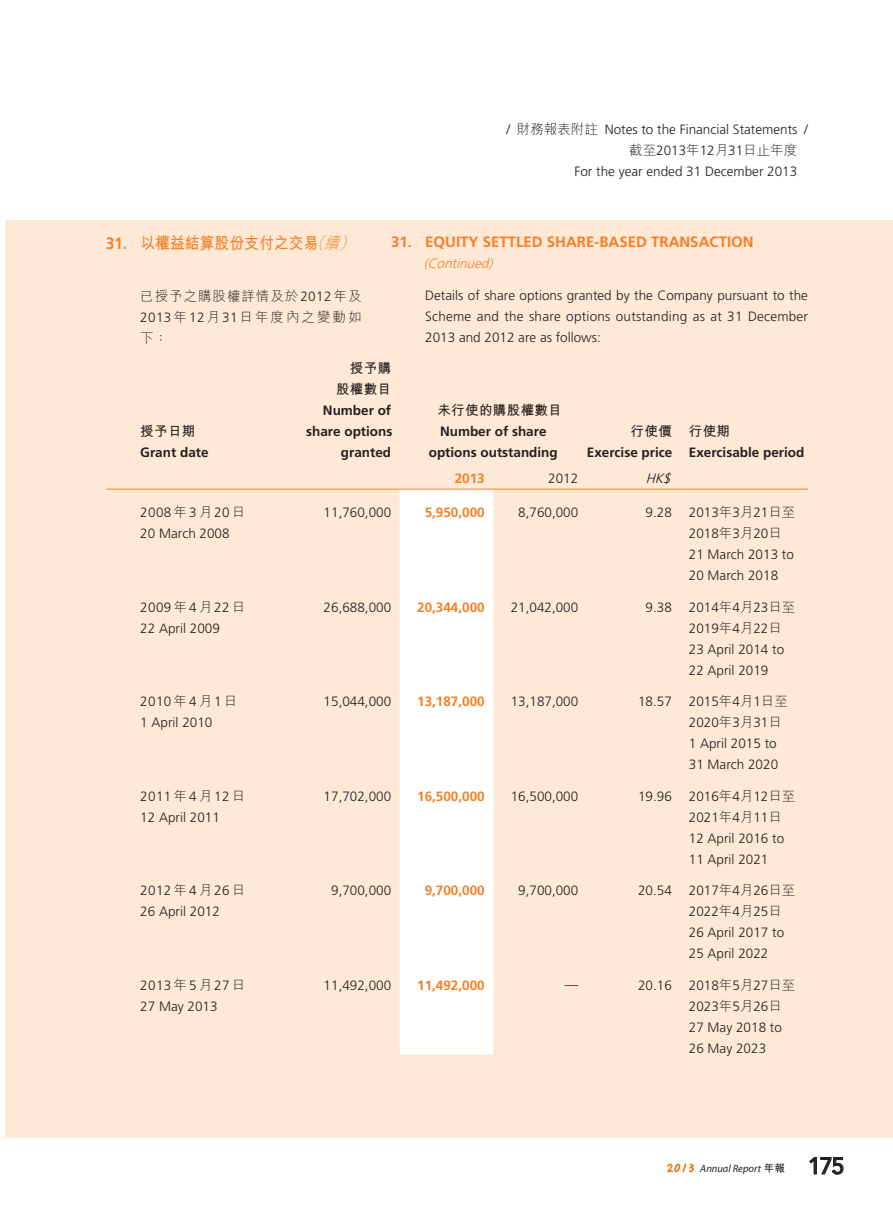
<style>
.page{position:relative;width:893px;height:1212px;background:#fff}
.page>*{position:absolute;margin:0;border:0;box-sizing:border-box;transform-origin:0 0}
._8__標題-C{font:700 16.5px "M Hei HK";color:#f48026;scale:.9 1}
._3__標題{font:700 15px "Frutiger LT Std";color:#f48026}
._1__內文{font:300 13.5px/21px "Frutiger LT Std";color:#231f20;text-align:justify}
._1__內文-2{font:700 13.5px "Frutiger LT Std";color:#231f20}
._1__內文-3{font:700 13.5px "Frutiger LT Std";color:#f48026}
._6__內文-C{font:300 13.5px "Frutiger LT Std";letter-spacing:.03em;color:#231f20}
._6__內文-C-2{font:300 13.5px/21px "M Hei HK";letter-spacing:.07em;color:#231f20;text-align:justify}
._6__內文-C-3{font:700 13.5px "M Hei HK";letter-spacing:.03em;color:#231f20}
._3__標題-2{font:italic 300 13.5px "Frutiger LT Std";color:#f48026}
._1__內文-4{font:italic 300 13.5px "Frutiger LT Std";color:#231f20}
.t1{font:italic 10.5px "Myriad Pro";color:#231f20}
.s1{font-family:"Frutiger LT Std"}
.s2{font-weight:300;font-style:italic}
.s3{font-family:"M Hei HK"}
.s4{font-family:"M Banquet PHK";font-weight:500;font-style:normal;font-size:15px;color:#f48026}
.s5{font-family:"M Hei HK";font-weight:700;font-style:normal}
.s6{font-family:"Avenir LT Std";font-weight:500;font-style:normal;font-size:23.25px}
</style>
<div class="page">
<div style="left:5px;top:220px;width:888px;height:917px;background:#fee9d6"></div>
<svg style="left:667px;top:1163px;width:27px;height:10px"></svg>
<svg style="left:809px;top:1157px;width:34px;height:18px"></svg>
<div style="left:400px;top:490px;width:93px;height:564px;background:#fff"></div>
<hr style="left:106px;top:489px;width:200px;height:1px;background:#f48026">
<hr style="left:306px;top:489px;width:94px;height:1px;background:#f48026">
<hr style="left:400px;top:489px;width:93px;height:1px;background:#f48026">
<hr style="left:493px;top:489px;width:94px;height:1px;background:#f48026">
<hr style="left:587px;top:489px;width:93px;height:1px;background:#f48026">
<hr style="left:680px;top:489px;width:128px;height:1px;background:#f48026">
<p class="_8__標題-C" style="left:106px;top:231px;width:282px"><span class="s1">31.</span> 以權益結算股份支付之交易<span class="s2">（續）</span></p>
<p class="_6__內文-C-2" style="left:140px;top:285px;width:223px">已授予之購股權詳情及於<span class="s1">2012</span>年及<span class="s1">2013</span>年<span class="s1">12</span>月<span class="s1">31</span>日年度內之變動如下：</p>
<p class="_1__內文" style="left:506px;top:119px;width:303px">/ <span class="s3">財務報表附註</span> Notes to the Financial Statements /</p>
<p class="_6__內文-C-2" style="left:629px;top:140px;width:170px">截至<span class="s1">2013</span>年<span class="s1">12</span>月<span class="s1">31</span>日止年度</p>
<p class="_1__內文" style="left:574px;top:161px;width:224px">For the year ended 31 December 2013</p>
<p class="_3__標題" style="left:391px;top:233px;width:364px">31. EQUITY SETTLED SHARE-BASED TRANSACTION</p>
<p class="_3__標題-2" style="left:424px;top:256px;width:74px">(Continued)</p>
<p class="_1__內文" style="left:425px;top:285px;width:384px">Details of share options granted by the Company pursuant to the Scheme and the share options outstanding as at 31 December 2013 and 2012 are as follows:</p>
<p class="_6__內文-C-3" style="left:140px;top:421px;width:57px">授予日期</p>
<p class="_1__內文-2" style="left:140px;top:445px;width:70px">Grant date</p>
<p class="_6__內文-C-3" style="left:350px;top:358px;width:43px">授予購</p>
<p class="_6__內文-C-3" style="left:336px;top:379px;width:57px">股權數目</p>
<p class="_1__內文-2" style="left:323px;top:403px;width:70px">Number of</p>
<p class="_1__內文-2" style="left:306px;top:424px;width:88px">share options</p>
<p class="_1__內文-2" style="left:341px;top:445px;width:52px">granted</p>
<p class="_6__內文-C-3" style="left:437px;top:400px;width:126px">未行使的購股權數目</p>
<p class="_1__內文-2" style="left:440px;top:424px;width:108px">Number of share</p>
<p class="_1__內文-2" style="left:429px;top:445px;width:130px">options outstanding</p>
<p class="_6__內文-C-3" style="left:631px;top:421px;width:43px">行使價</p>
<p class="_1__內文-2" style="left:587px;top:445px;width:87px">Exercise price</p>
<p class="_6__內文-C-3" style="left:689px;top:421px;width:43px">行使期</p>
<p class="_1__內文-2" style="left:689px;top:445px;width:117px">Exercisable period</p>
<p class="_1__內文-3" style="left:455px;top:470px;width:32px">2013</p>
<p class="_1__內文" style="left:548px;top:468px;width:32px">2012</p>
<p class="_1__內文-4" style="left:646px;top:470px;width:30px">HK$</p>
<p class="_6__內文-C" style="left:140px;top:505px;width:106px">2008<span class="s3">年</span>3<span class="s3">月</span>20<span class="s3">日</span></p>
<p class="_1__內文" style="left:140px;top:523px;width:91px">20 March 2008</p>
<p class="_1__內文" style="left:324px;top:502px;width:69px">11,760,000</p>
<p class="_1__內文-3" style="left:425px;top:505px;width:62px">5,950,000</p>
<p class="_1__內文" style="left:518px;top:502px;width:62px">8,760,000</p>
<p class="_1__內文" style="left:646px;top:502px;width:28px">9.28</p>
<p class="_1__內文" style="left:689px;top:502px;width:108px">2013<span class="s3">年</span>3<span class="s3">月</span>21<span class="s3">日至</span></p>
<p class="_1__內文" style="left:689px;top:523px;width:95px">2018<span class="s3">年</span>3<span class="s3">月</span>20<span class="s3">日</span></p>
<p class="_1__內文" style="left:689px;top:544px;width:107px">21 March 2013 to</p>
<p class="_1__內文" style="left:689px;top:565px;width:91px">20 March 2018</p>
<p class="_6__內文-C" style="left:140px;top:599px;width:106px">2009<span class="s3">年</span>4<span class="s3">月</span>22<span class="s3">日</span></p>
<p class="_1__內文" style="left:140px;top:618px;width:81px">22 April 2009</p>
<p class="_1__內文" style="left:324px;top:597px;width:69px">26,688,000</p>
<p class="_1__內文-3" style="left:417px;top:599px;width:69px">20,344,000</p>
<p class="_1__內文" style="left:511px;top:597px;width:69px">21,042,000</p>
<p class="_1__內文" style="left:646px;top:597px;width:28px">9.38</p>
<p class="_1__內文" style="left:689px;top:597px;width:108px">2014<span class="s3">年</span>4<span class="s3">月</span>23<span class="s3">日至</span></p>
<p class="_1__內文" style="left:689px;top:618px;width:95px">2019<span class="s3">年</span>4<span class="s3">月</span>22<span class="s3">日</span></p>
<p class="_1__內文" style="left:689px;top:639px;width:97px">23 April 2014 to</p>
<p class="_1__內文" style="left:689px;top:660px;width:81px">22 April 2019</p>
<p class="_6__內文-C" style="left:140px;top:694px;width:98px">2010<span class="s3">年</span>4<span class="s3">月</span>1<span class="s3">日</span></p>
<p class="_1__內文" style="left:140px;top:712px;width:74px">1 April 2010</p>
<p class="_1__內文" style="left:324px;top:691px;width:69px">15,044,000</p>
<p class="_1__內文-3" style="left:417px;top:694px;width:69px">13,187,000</p>
<p class="_1__內文" style="left:511px;top:691px;width:69px">13,187,000</p>
<p class="_1__內文" style="left:638px;top:691px;width:35px">18.57</p>
<p class="_1__內文" style="left:689px;top:691px;width:101px">2015<span class="s3">年</span>4<span class="s3">月</span>1<span class="s3">日至</span></p>
<p class="_1__內文" style="left:689px;top:712px;width:95px">2020<span class="s3">年</span>3<span class="s3">月</span>31<span class="s3">日</span></p>
<p class="_1__內文" style="left:689px;top:733px;width:89px">1 April 2015 to</p>
<p class="_1__內文" style="left:689px;top:754px;width:91px">31 March 2020</p>
<p class="_6__內文-C" style="left:140px;top:788px;width:106px">2011<span class="s3">年</span>4<span class="s3">月</span>12<span class="s3">日</span></p>
<p class="_1__內文" style="left:140px;top:807px;width:81px">12 April 2011</p>
<p class="_1__內文" style="left:324px;top:786px;width:69px">17,702,000</p>
<p class="_1__內文-3" style="left:417px;top:788px;width:69px">16,500,000</p>
<p class="_1__內文" style="left:511px;top:786px;width:69px">16,500,000</p>
<p class="_1__內文" style="left:638px;top:786px;width:35px">19.96</p>
<p class="_1__內文" style="left:689px;top:786px;width:108px">2016<span class="s3">年</span>4<span class="s3">月</span>12<span class="s3">日至</span></p>
<p class="_1__內文" style="left:689px;top:807px;width:95px">2021<span class="s3">年</span>4<span class="s3">月</span>11<span class="s3">日</span></p>
<p class="_1__內文" style="left:689px;top:828px;width:97px">12 April 2016 to</p>
<p class="_1__內文" style="left:689px;top:849px;width:81px">11 April 2021</p>
<p class="_6__內文-C" style="left:140px;top:883px;width:106px">2012<span class="s3">年</span>4<span class="s3">月</span>26<span class="s3">日</span></p>
<p class="_1__內文" style="left:140px;top:901px;width:81px">26 April 2012</p>
<p class="_1__內文" style="left:331px;top:880px;width:62px">9,700,000</p>
<p class="_1__內文-3" style="left:425px;top:883px;width:62px">9,700,000</p>
<p class="_1__內文" style="left:518px;top:880px;width:62px">9,700,000</p>
<p class="_1__內文" style="left:638px;top:880px;width:35px">20.54</p>
<p class="_1__內文" style="left:689px;top:880px;width:108px">2017<span class="s3">年</span>4<span class="s3">月</span>26<span class="s3">日至</span></p>
<p class="_1__內文" style="left:689px;top:901px;width:95px">2022<span class="s3">年</span>4<span class="s3">月</span>25<span class="s3">日</span></p>
<p class="_1__內文" style="left:689px;top:922px;width:97px">26 April 2017 to</p>
<p class="_1__內文" style="left:689px;top:943px;width:81px">25 April 2022</p>
<p class="_6__內文-C" style="left:140px;top:977px;width:106px">2013<span class="s3">年</span>5<span class="s3">月</span>27<span class="s3">日</span></p>
<p class="_1__內文" style="left:140px;top:996px;width:79px">27 May 2013</p>
<p class="_1__內文" style="left:324px;top:975px;width:69px">11,492,000</p>
<p class="_1__內文-3" style="left:417px;top:977px;width:69px">11,492,000</p>
<p class="_1__內文" style="left:565px;top:974px;width:15px">—</p>
<p class="_1__內文" style="left:638px;top:975px;width:35px">20.16</p>
<p class="_1__內文" style="left:689px;top:975px;width:108px">2018<span class="s3">年</span>5<span class="s3">月</span>27<span class="s3">日至</span></p>
<p class="_1__內文" style="left:689px;top:996px;width:95px">2023<span class="s3">年</span>5<span class="s3">月</span>26<span class="s3">日</span></p>
<p class="_1__內文" style="left:689px;top:1017px;width:95px">27 May 2018 to</p>
<p class="_1__內文" style="left:689px;top:1038px;width:79px">26 May 2023</p>
<p class="t1" style="left:666px;top:1161px;width:179px"><span class="s4">2013</span> Annual Report <span class="s5">年報</span> <span class="s6">175</span></p>
</div>
